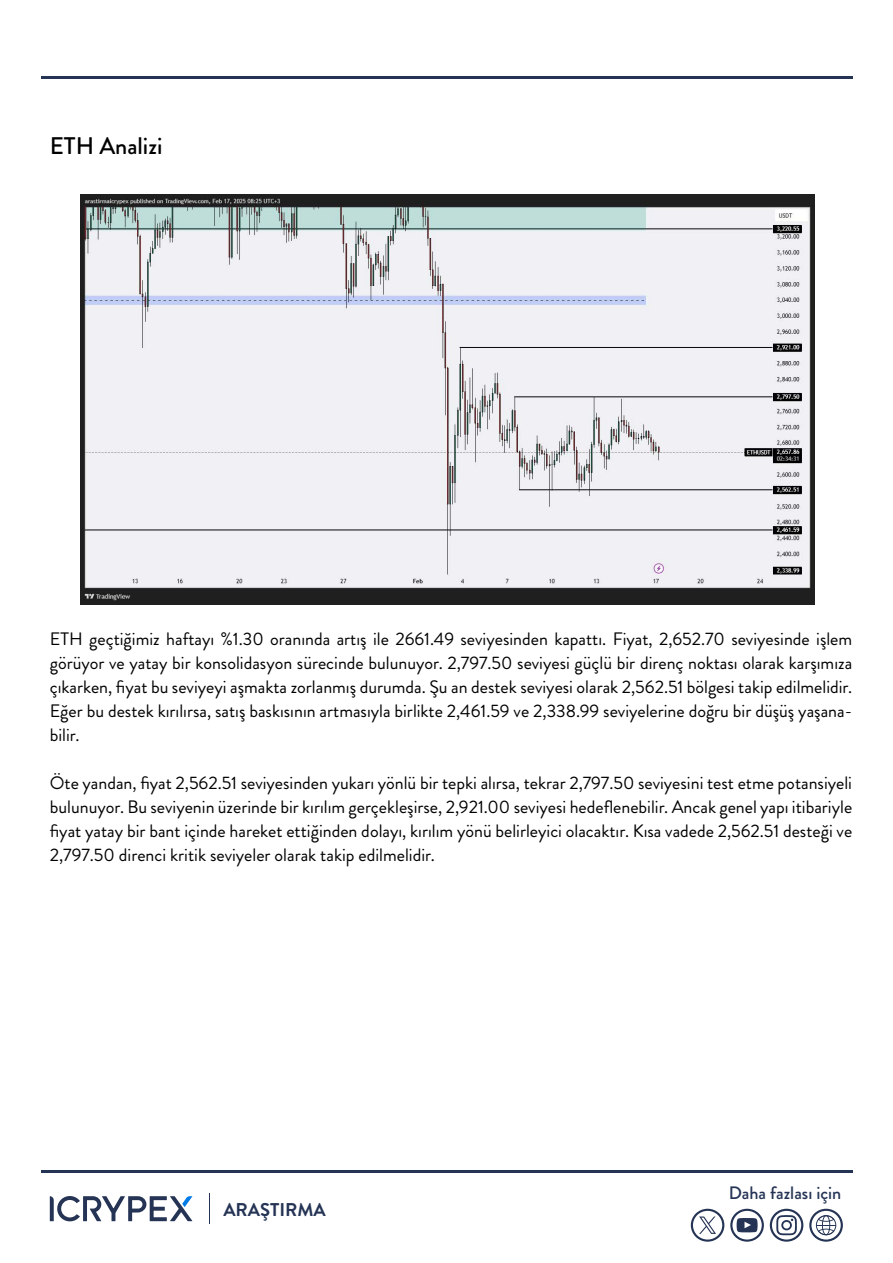
<style>
.page{position:relative;width:893px;height:1263px;background:#fff}
.page>*{position:absolute;margin:0;border:0;box-sizing:border-box;transform-origin:0 0}
.t1{font:500 24px "Brandon Grotesque";color:#000}
.t2{font:700 18.45px "Brandon Grotesque";color:#253455}
.t3{font:18px/24px "Brandon Grotesque";color:#000;text-align:justify}
.t4{font:500 18px "Brandon Grotesque";color:#253455}
</style>
<div class="page">
<hr style="left:41px;top:1170px;width:811px;height:2px;background:#253455">
<hr style="left:41px;top:76px;width:811px;height:2px;background:#253455">
<img style="left:80px;top:195px;width:735px;height:409px">
<svg style="left:50px;top:1196px;width:142px;height:26px"></svg>
<hr style="left:209px;top:1193px;width:1px;height:31px;background:#253455">
<svg style="left:809px;top:1209px;width:34px;height:33px"></svg>
<svg style="left:770px;top:1209px;width:33px;height:33px"></svg>
<svg style="left:730px;top:1209px;width:34px;height:33px"></svg>
<svg style="left:691px;top:1209px;width:33px;height:33px"></svg>
<h1 class="t1" style="left:50px;top:129px;width:114px">ETH Analizi</h1>
<p class="t3" style="left:50px;top:627px;width:804px">ETH geçtiğimiz haftayı %1.30 oranında artış ile 2661.49 seviyesinden kapattı. Fiyat, 2,652.70 seviyesinde işlem görüyor ve yatay bir konsolidasyon sürecinde bulunuyor. 2,797.50 seviyesi güçlü bir direnç noktası olarak karşımıza çıkarken, fiyat bu seviyeyi aşmakta zorlanmış durumda. Şu an destek seviyesi olarak 2,562.51 bölgesi takip edilmelidir.<br>Eğer bu destek kırılırsa, satış baskısının artmasıyla birlikte 2,461.59 ve 2,338.99 seviyelerine doğru bir düşüş yaşana&shy;bilir.</p>
<p class="t3" style="left:50px;top:771px;width:804px">Öte yandan, fiyat 2,562.51 seviyesinden yukarı yönlü bir tepki alırsa, tekrar 2,797.50 seviyesini test etme potansiyeli bulunuyor. Bu seviyenin üzerinde bir kırılım gerçekleşirse, 2,921.00 seviyesi hedeflenebilir. Ancak genel yapı itibariyle fiyat yatay bir bant içinde hareket ettiğinden dolayı, kırılım yönü belirleyici olacaktır. Kısa vadede 2,562.51 desteği ve 2,797.50 direnci kritik seviyeler olarak takip edilmelidir.</p>
<p class="t2" style="left:223px;top:1197px;width:104px">ARAŞTIRMA</p>
<p class="t4" style="left:729px;top:1181px;width:114px">Daha fazlası için</p>
</div>
